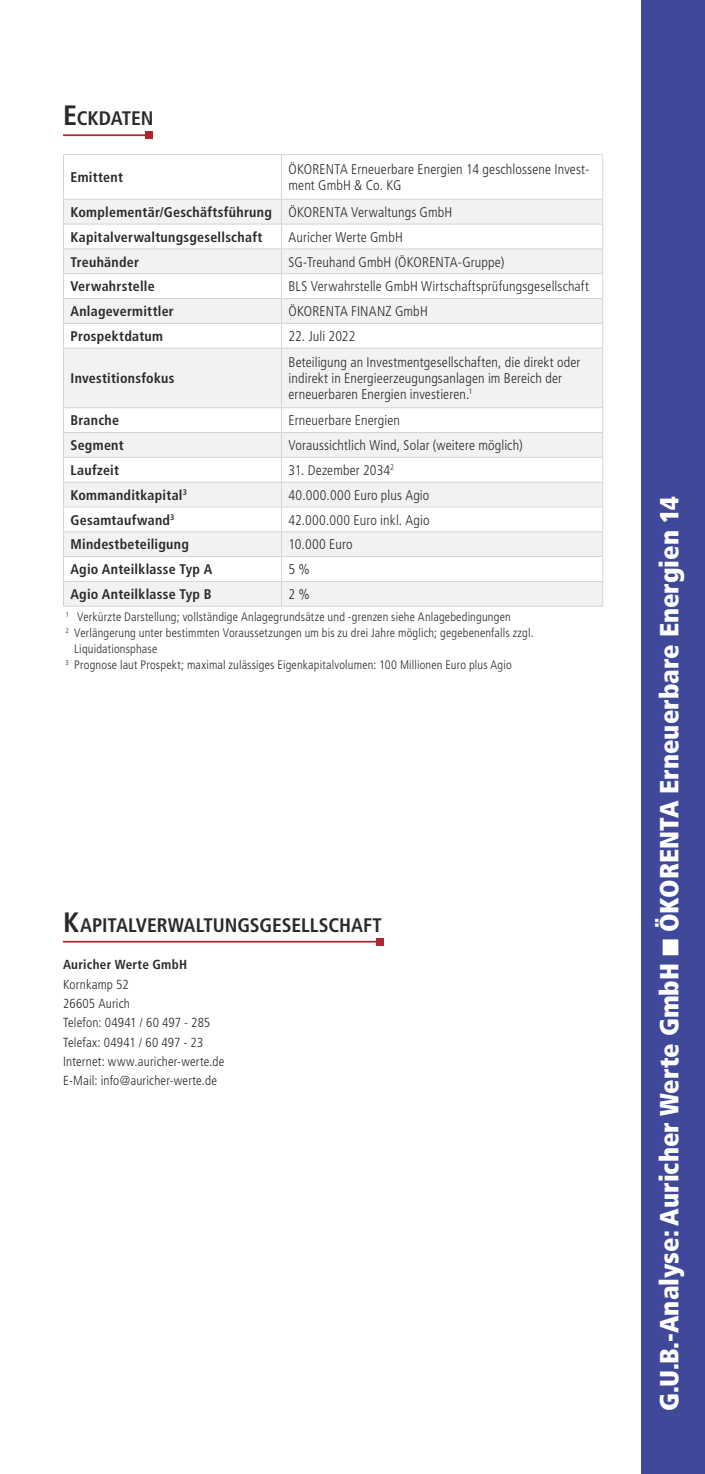
<style>
.page{position:relative;width:705px;height:1474px;background:#fff}
.page>*{position:absolute;margin:0;border:0;box-sizing:border-box;transform-origin:0 0}
.t1{font:700 condensed 28px "Frutiger LT Std";color:#2b292a}
.t2{font:900 condensed 26.25px "Frutiger LT Std";color:#fff}
.t3{font:700 condensed 19.6px "Frutiger LT Std";letter-spacing:-.005em;color:#2b292a}
.t4{font:300 condensed 14px/15.8px "Frutiger LT Std";letter-spacing:.01em;color:#2b292a}
.t5{font:700 condensed 14px/24.8px "Frutiger LT Std";letter-spacing:.015em;color:#2b292a}
.t6{font:300 condensed 13.12px/19.2px "Frutiger LT Std";letter-spacing:.01em;color:#2b292a}
.t7{font:700 condensed 13.12px "Frutiger LT Std";letter-spacing:.02em;color:#2b292a}
.t8{font:300 condensed 12.25px "Frutiger LT Std";letter-spacing:.015em;color:#2b292a}
.s1{font-size:28px}
.s2{font-weight:300}
</style>
<div class="page">
<div style="left:641px;top:0;width:63px;height:1473px;background:#3f4899"></div>
<svg style="left:64px;top:200px;width:538px;height:406px;fill:#f2f2f3"></svg>
<hr style="left:63px;top:154px;width:218px;height:1px;background:#d2d4d5">
<hr style="left:63px;top:155px;width:1px;height:44px;background:#d2d4d5">
<hr style="left:281px;top:154px;width:322px;height:1px;background:#d2d4d5">
<hr style="left:281px;top:155px;width:1px;height:44px;background:#d2d4d5">
<hr style="left:602px;top:155px;width:1px;height:44px;background:#d2d4d5">
<hr style="left:63px;top:199px;width:218px;height:1px;background:#d2d4d5">
<hr style="left:281px;top:199px;width:322px;height:1px;background:#d2d4d5">
<hr style="left:63px;top:224px;width:218px;height:1px;background:#d2d4d5">
<hr style="left:281px;top:224px;width:322px;height:1px;background:#d2d4d5">
<hr style="left:63px;top:248px;width:218px;height:1px;background:#d2d4d5">
<hr style="left:281px;top:248px;width:322px;height:1px;background:#d2d4d5">
<hr style="left:63px;top:273px;width:218px;height:1px;background:#d2d4d5">
<hr style="left:281px;top:273px;width:322px;height:1px;background:#d2d4d5">
<hr style="left:63px;top:298px;width:218px;height:1px;background:#d2d4d5">
<hr style="left:281px;top:298px;width:322px;height:1px;background:#d2d4d5">
<hr style="left:63px;top:323px;width:218px;height:1px;background:#d2d4d5">
<svg style="left:63px;top:200px;width:1px;height:148px"></svg>
<hr style="left:281px;top:323px;width:322px;height:1px;background:#d2d4d5">
<svg style="left:281px;top:200px;width:1px;height:148px"></svg>
<svg style="left:602px;top:200px;width:1px;height:148px"></svg>
<hr style="left:63px;top:348px;width:218px;height:1px;background:#d2d4d5">
<hr style="left:63px;top:348px;width:1px;height:59px;background:#d2d4d5">
<hr style="left:281px;top:348px;width:322px;height:1px;background:#d2d4d5">
<hr style="left:281px;top:348px;width:1px;height:59px;background:#d2d4d5">
<hr style="left:602px;top:348px;width:1px;height:59px;background:#d2d4d5">
<hr style="left:63px;top:407px;width:218px;height:1px;background:#d2d4d5">
<hr style="left:281px;top:407px;width:322px;height:1px;background:#d2d4d5">
<hr style="left:63px;top:432px;width:218px;height:1px;background:#d2d4d5">
<hr style="left:281px;top:432px;width:322px;height:1px;background:#d2d4d5">
<hr style="left:63px;top:457px;width:218px;height:1px;background:#d2d4d5">
<hr style="left:281px;top:457px;width:322px;height:1px;background:#d2d4d5">
<hr style="left:63px;top:482px;width:218px;height:1px;background:#d2d4d5">
<hr style="left:281px;top:482px;width:322px;height:1px;background:#d2d4d5">
<hr style="left:63px;top:506px;width:218px;height:1px;background:#d2d4d5">
<hr style="left:281px;top:506px;width:322px;height:1px;background:#d2d4d5">
<hr style="left:63px;top:531px;width:218px;height:1px;background:#d2d4d5">
<hr style="left:281px;top:531px;width:322px;height:1px;background:#d2d4d5">
<hr style="left:63px;top:556px;width:218px;height:1px;background:#d2d4d5">
<hr style="left:281px;top:556px;width:322px;height:1px;background:#d2d4d5">
<hr style="left:63px;top:581px;width:218px;height:1px;background:#d2d4d5">
<svg style="left:63px;top:408px;width:1px;height:198px"></svg>
<hr style="left:281px;top:581px;width:322px;height:1px;background:#d2d4d5">
<svg style="left:281px;top:408px;width:1px;height:198px"></svg>
<svg style="left:602px;top:408px;width:1px;height:198px"></svg>
<hr style="left:63px;top:606px;width:218px;height:1px;background:#d2d4d5">
<hr style="left:281px;top:606px;width:322px;height:1px;background:#d2d4d5">
<hr style="left:63px;top:940px;width:317px;height:2px;background:#ac2831">
<div style="left:376px;top:938px;width:7px;height:7px;background:#ac2831"></div>
<hr style="left:63px;top:134px;width:86px;height:2px;background:#ac2831">
<div style="left:145px;top:132px;width:7px;height:7px;background:#ac2831"></div>
<h3 class="t3" style="left:63px;top:108px;width:92px"><span class="s1">E</span>CKDATEN</h3>
<p class="t5" style="left:70px;top:165px;width:54px">Emittent</p>
<p class="t4" style="left:288px;top:162px;width:302px">ÖKORENTA Erneuerbare Energien 14 geschlossene Invest&shy;ment GmbH &amp; Co. KG</p>
<p class="t5" style="left:70px;top:200px;width:383px">Komplementär/Geschäftsführung <span class="s2">ÖKORENTA Verwaltungs GmbH<br></span>Kapitalverwaltungsgesellschaft</p>
<p class="t4" style="left:288px;top:229px;width:116px">Auricher Werte GmbH</p>
<p class="t5" style="left:70px;top:249px;width:70px">Treuhänder</p>
<p class="t4" style="left:288px;top:254px;width:217px">SG-Treuhand GmbH (ÖKORENTA-Gruppe)</p>
<p class="t5" style="left:70px;top:274px;width:86px">Verwahrstelle</p>
<p class="t4" style="left:288px;top:279px;width:302px">BLS Verwahrstelle GmbH Wirtschaftsprüfungsgesellschaft</p>
<p class="t5" style="left:70px;top:299px;width:105px">Anlagevermittler</p>
<p class="t4" style="left:288px;top:304px;width:141px">ÖKORENTA FINANZ GmbH</p>
<p class="t5" style="left:70px;top:324px;width:94px">Prospektdatum</p>
<p class="t4" style="left:288px;top:329px;width:68px">22. Juli 2022</p>
<p class="t5" style="left:70px;top:366px;width:105px">Investitionsfokus</p>
<p class="t4" style="left:288px;top:355px;width:293px">Beteiligung an Investmentgesellschaften, die direkt oder indirekt in Energieerzeugungsanlagen im Bereich der erneuerbaren Energien investieren.<sup>1</sup></p>
<p class="t5" style="left:70px;top:408px;width:50px">Branche</p>
<p class="t4" style="left:288px;top:413px;width:113px">Erneuerbare Energien</p>
<p class="t5" style="left:70px;top:433px;width:55px">Segment</p>
<p class="t4" style="left:288px;top:438px;width:235px">Voraussichtlich Wind, Solar (weitere möglich)</p>
<p class="t5" style="left:70px;top:458px;width:50px">Laufzeit</p>
<p class="t4" style="left:288px;top:463px;width:107px">31. Dezember 2034<sup>2</sup></p>
<p class="t5" style="left:70px;top:483px;width:118px">Kommanditkapital<sup>3</sup></p>
<p class="t4" style="left:288px;top:487px;width:142px">40.000.000 Euro plus Agio</p>
<p class="t5" style="left:70px;top:507px;width:105px">Gesamtaufwand<sup>3</sup></p>
<p class="t4" style="left:288px;top:512px;width:143px">42.000.000 Euro inkl. Agio</p>
<p class="t5" style="left:70px;top:532px;width:120px">Mindestbeteiligung</p>
<p class="t4" style="left:288px;top:537px;width:66px">10.000 Euro</p>
<p class="t5" style="left:70px;top:557px;width:143px">Agio Anteilklasse Typ A</p>
<p class="t4" style="left:288px;top:562px;width:23px">5 %</p>
<p class="t5" style="left:70px;top:582px;width:142px">Agio Anteilklasse Typ B</p>
<p class="t4" style="left:288px;top:587px;width:23px">2 %</p>
<p class="t8" style="left:65px;top:611px;width:446px"><sup>1</sup> Verkürzte Darstellung; vollständige Anlagegrundsätze und -grenzen siehe Anlagebedingungen</p>
<p class="t8" style="left:65px;top:626px;width:469px"><sup>2</sup> Verlängerung unter bestimmten Voraussetzungen um bis zu drei Jahre möglich; gegebenenfalls zzgl.</p>
<p class="t8" style="left:74px;top:642px;width:85px">Liquidationsphase</p>
<p class="t8" style="left:65px;top:658px;width:447px"><sup>3</sup> Prognose laut Prospekt; maximal zulässiges Eigenkapitalvolumen: 100 Millionen Euro plus Agio</p>
<h1 class="t1" style="left:63px;top:907px;width:18px">K</h1>
<h3 class="t3" style="left:80px;top:914px;width:303px">APITALVERWALTUNGSGESELLSCHAFT</h3>
<p class="t7" style="left:63px;top:958px;width:126px">Auricher Werte GmbH</p>
<p class="t6" style="left:63px;top:974px;width:163px">Kornkamp 52<br>26605 Aurich<br>Telefon: 04941 / 60 497 - 285<br>Telefax: 04941 / 60 497 - 23<br>Internet: www.auricher-werte.de<br>E-Mail: info@auricher-werte.de</p>
<h2 class="t2" style="left:655px;top:1411px;width:916px;rotate:-90deg">G.U.B.-Analyse: Auricher Werte GmbH ■ ÖKORENTA Erneuerbare Energien 14</h2>
</div>
